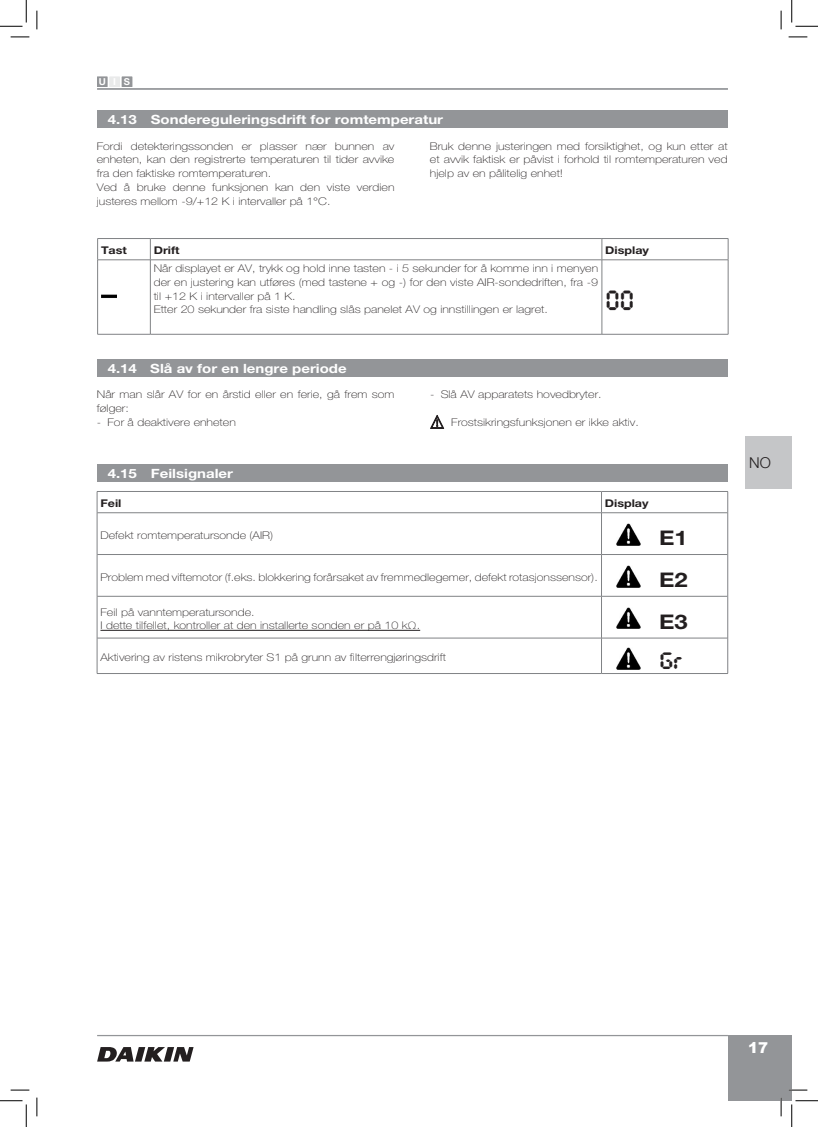
<style>
.page{position:relative;width:818px;height:1127px;background:#fff}
.page>*{position:absolute;margin:0;border:0;box-sizing:border-box;transform-origin:0 0}
.t1{font:31.25px "Pocket Calculator OT";color:#231f20}
.t2{font:26.5px "Pocket Calculator OT";color:#231f20;scale:1.18 1}
.t3{font:700 20.12px/41.8px "Helvetica Neue LT Std";color:#231f20;text-align:justify;scale:1.18 1}
.t4{font:900 15px "Arial";color:#fff}
.t5{font:300 15px "Helvetica Neue LT Std";color:#231f20}
.t6{font:700 12.75px "Helvetica Neue LT Std";color:#fff;scale:1.18 1}
.t7{font:100 10.62px/13.8px "Helvetica Neue LT Std";color:#231f20;scale:1.18 1}
.t8{font:700 10.62px "Helvetica Neue LT Std";color:#231f20;scale:1.18 1}
.t9{font:700 9.5px "Helvetica Neue LT Std";color:#fff}
</style>
<div class="page">
<hr style="left:97px;top:1034px;width:631px;height:1px;background:#939598">
<div style="left:728px;top:1034px;width:64px;height:66px;background:#939598"></div>
<hr style="left:97px;top:88px;width:631px;height:2px;background:#939598">
<div style="left:122px;top:77px;width:10px;height:10px;background:#939598"></div>
<div style="left:97px;top:77px;width:10px;height:10px;background:#939598"></div>
<div style="left:110px;top:77px;width:10px;height:10px;background:#e9eaea"></div>
<div style="left:97px;top:110px;width:630px;height:17px;background:#939598"></div>
<div style="left:97px;top:359px;width:630px;height:17px;background:#939598"></div>
<div style="left:97px;top:464px;width:630px;height:18px;background:#939598"></div>
<hr style="left:97px;top:238px;width:53px;height:1px;background:#808285">
<svg style="left:97px;top:239px;width:1px;height:20px"></svg>
<hr style="left:150px;top:238px;width:452px;height:1px;background:#808285">
<svg style="left:150px;top:239px;width:1px;height:20px"></svg>
<hr style="left:602px;top:238px;width:126px;height:1px;background:#808285">
<svg style="left:602px;top:239px;width:1px;height:20px"></svg>
<svg style="left:728px;top:239px;width:1px;height:20px"></svg>
<hr style="left:97px;top:259px;width:53px;height:1px;background:#808285">
<hr style="left:97px;top:260px;width:1px;height:74px;background:#808285">
<hr style="left:150px;top:259px;width:452px;height:1px;background:#808285">
<hr style="left:150px;top:260px;width:1px;height:74px;background:#808285">
<hr style="left:602px;top:259px;width:126px;height:1px;background:#808285">
<hr style="left:602px;top:260px;width:1px;height:74px;background:#808285">
<hr style="left:728px;top:260px;width:1px;height:74px;background:#808285">
<hr style="left:97px;top:334px;width:53px;height:1px;background:#808285">
<hr style="left:150px;top:334px;width:452px;height:1px;background:#808285">
<hr style="left:602px;top:334px;width:126px;height:1px;background:#808285">
<img style="left:101px;top:294px;width:16px;height:4px">
<hr style="left:97px;top:491px;width:504px;height:1px;background:#808285">
<svg style="left:97px;top:492px;width:1px;height:20px"></svg>
<hr style="left:601px;top:491px;width:127px;height:1px;background:#808285">
<svg style="left:727px;top:492px;width:1px;height:20px"></svg>
<hr style="left:97px;top:512px;width:1px;height:42px;background:#808285">
<hr style="left:727px;top:512px;width:1px;height:42px;background:#808285">
<hr style="left:97px;top:554px;width:1px;height:42px;background:#808285">
<hr style="left:727px;top:554px;width:1px;height:42px;background:#808285">
<hr style="left:97px;top:596px;width:1px;height:42px;background:#808285">
<hr style="left:727px;top:596px;width:1px;height:42px;background:#808285">
<hr style="left:97px;top:638px;width:1px;height:35px;background:#808285">
<hr style="left:727px;top:638px;width:1px;height:35px;background:#808285">
<hr style="left:97px;top:673px;width:504px;height:1px;background:#808285">
<hr style="left:601px;top:673px;width:127px;height:1px;background:#808285">
<svg style="left:601px;top:491px;width:1px;height:21px"></svg>
<hr style="left:97px;top:512px;width:504px;height:1px;background:#808285">
<hr style="left:601px;top:512px;width:126px;height:1px;background:#808285">
<hr style="left:601px;top:513px;width:1px;height:41px;background:#808285">
<hr style="left:97px;top:554px;width:504px;height:1px;background:#808285">
<hr style="left:601px;top:554px;width:126px;height:1px;background:#808285">
<hr style="left:601px;top:554px;width:1px;height:42px;background:#808285">
<hr style="left:97px;top:596px;width:504px;height:1px;background:#808285">
<hr style="left:601px;top:596px;width:126px;height:1px;background:#808285">
<hr style="left:601px;top:596px;width:1px;height:41px;background:#808285">
<hr style="left:97px;top:637px;width:504px;height:1px;background:#808285">
<hr style="left:601px;top:637px;width:126px;height:1px;background:#808285">
<hr style="left:601px;top:638px;width:1px;height:35px;background:#808285">
<img style="left:617px;top:523px;width:23px;height:22px">
<img style="left:617px;top:565px;width:23px;height:22px">
<img style="left:617px;top:607px;width:23px;height:21px">
<img style="left:617px;top:647px;width:23px;height:22px">
<svg style="left:97px;top:1047px;width:97px;height:14px"></svg>
<div style="left:746px;top:436px;width:46px;height:52px;background:#c5c6c8"></div>
<svg style="left:430px;top:415px;width:14px;height:14px"></svg>
<hr style="left:100px;top:630px;width:320px;height:1px;background:#231f20">
<svg style="left:11px;top:36px;width:18px;height:2px"></svg>
<svg style="left:788px;top:36px;width:19px;height:2px"></svg>
<svg style="left:11px;top:1089px;width:18px;height:1px"></svg>
<svg style="left:789px;top:1089px;width:18px;height:1px"></svg>
<svg style="left:36px;top:11px;width:2px;height:18px"></svg>
<svg style="left:36px;top:1097px;width:2px;height:18px"></svg>
<svg style="left:780px;top:11px;width:2px;height:18px"></svg>
<svg style="left:780px;top:1098px;width:2px;height:17px"></svg>
<svg style="left:0;top:0;width:27px;height:27px"></svg>
<svg style="left:0;top:1100px;width:27px;height:26px"></svg>
<svg style="left:791px;top:0;width:27px;height:27px"></svg>
<svg style="left:791px;top:1100px;width:27px;height:26px"></svg>
<p class="t9" style="left:99px;top:76px;width:33px">UIS</p>
<p class="t6" style="left:108px;top:112px;width:26px">4.13</p>
<p class="t6" style="left:151px;top:111px;width:249px">Sondereguleringsdrift for romtemperatur</p>
<p class="t7" style="left:97px;top:139px;width:254px">Fordi detekteringssonden er plasser nær bunnen av enheten, kan den registrerte temperaturen til tider avvike fra den faktiske romtemperaturen.<br>Ved å bruke denne funksjonen kan den viste verdien justeres mellom -9/+12 K i intervaller på 1°C.</p>
<p class="t7" style="left:430px;top:139px;width:254px;text-align:justify">Bruk denne justeringen med forsiktighet, og kun etter at et avvik faktisk er påvist i forhold til romtemperaturen ved hjelp av en pålitelig enhet!</p>
<p class="t8" style="left:101px;top:244px;width:23px">Tast</p>
<p class="t8" style="left:154px;top:244px;width:23px">Drift</p>
<p class="t8" style="left:605px;top:244px;width:39px">Display</p>
<p class="t7" style="left:154px;top:261px;width:378px">Når displayet er AV, trykk og hold inne tasten - i 5 sekunder for å komme inn i menyen der en justering kan utføres (med tastene + og -) for den viste AIR-sondedriften, fra -9 til +12 K i intervaller på 1 K.<br>Etter 20 sekunder fra siste handling slås panelet AV og innstillingen er lagret.</p>
<h1 class="t1" style="left:605px;top:285px;width:30px">00</h1>
<p class="t6" style="left:150px;top:360px;width:168px">Slå av for en lengre periode</p>
<p class="t7" style="left:97px;top:387px;width:254px">Når man slår AV for en årstid eller en ferie, gå frem som følger:</p>
<p class="t7" style="left:97px;top:415px;width:119px">- For å deaktivere enheten</p>
<p class="t6" style="left:108px;top:360px;width:26px">4.14</p>
<p class="t7" style="left:430px;top:387px;width:147px">- Slå AV apparatets hovedbryter.</p>
<p class="t7" style="left:451px;top:415px;width:160px">Frostsikringsfunksjonen er ikke aktiv.</p>
<p class="t6" style="left:108px;top:466px;width:26px">4.15</p>
<p class="t6" style="left:151px;top:466px;width:71px">Feilsignaler</p>
<p class="t8" style="left:100px;top:497px;width:19px">Feil</p>
<p class="t8" style="left:605px;top:497px;width:39px">Display</p>
<p class="t7" style="left:100px;top:528px;width:148px">Defekt romtemperatursonde (AIR)</p>
<p class="t7" style="left:100px;top:570px;width:423px">Problem med viftemotor (f.eks. blokkering forårsaket av fremmedlegemer, defekt rotasjonssensor).</p>
<p class="t7" style="left:100px;top:604px;width:272px">Feil på vanntemperatursonde.<br>I dette tilfellet, kontroller at den installerte sonden er på 10 kΩ.</p>
<p class="t7" style="left:100px;top:650px;width:294px">Aktivering av ristens mikrobryter S1 på grunn av filterrengjøringsdrift</p>
<h3 class="t3" style="left:659px;top:516px;width:26px">E1<br>E2<br>E3</h3>
<h2 class="t2" style="left:659px;top:648px;width:21px">Gr</h2>
<h3 class="t5" style="left:749px;top:453px;width:23px">NO</h3>
<h3 class="t4" style="left:748px;top:1036px;width:22px">17</h3>
</div>
